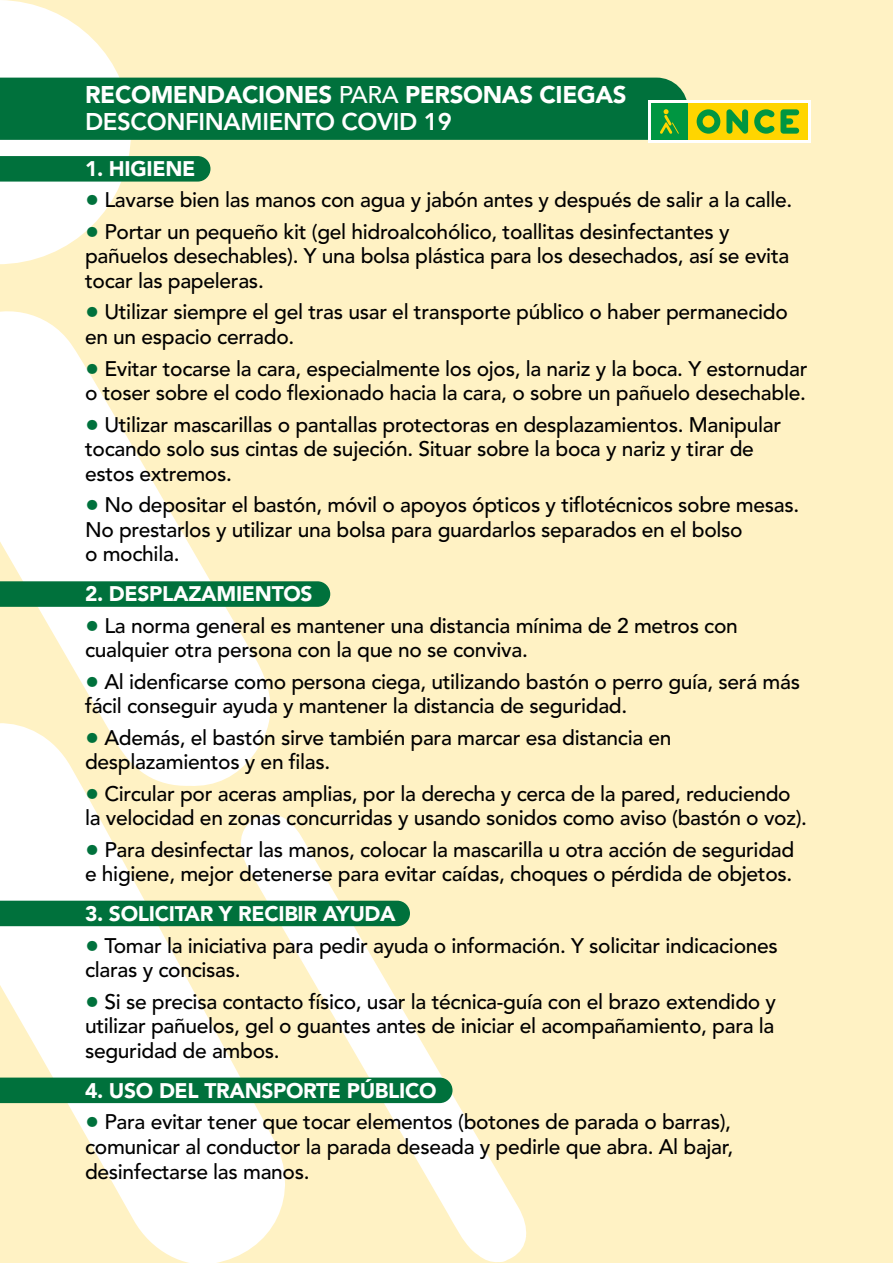
<style>
.page{position:relative;width:893px;height:1263px;background:#fff2c4}
.page>*{position:absolute;margin:0;border:0;box-sizing:border-box;transform-origin:0 0}
.t1{font:900 24px/27px "Avenir LT Std";letter-spacing:-.015em;color:#fff}
.t2{font:500 21px/24.6px "Avenir LT Std";letter-spacing:-.015em;color:#000}
.t3{font:900 21px "Avenir LT Std";letter-spacing:-.015em;color:#fff}
.s1{font-weight:500}
.s2{font-weight:800}
.s3{font-size:28.5px;color:#00713c}
</style>
<div class="page">
<svg style="left:0;top:787px;width:236px;height:476px;fill:#fff"></svg>
<svg style="left:0;top:311px;width:271px;height:476px;fill:#fff"></svg>
<svg style="left:236px;top:814px;width:291px;height:448px"></svg>
<svg style="left:0;top:581px;width:330px;height:26px;background:#06743f"></svg>
<div style="left:0;top:901px;width:410px;height:25px;background:#00713c"></div>
<div style="left:0;top:1077px;width:452px;height:26px;background:#00713c"></div>
<div style="left:648px;top:100px;width:163px;height:43px;background:#fff"></div>
<div style="left:688px;top:103px;width:120px;height:37px;background:#ffd500"></div>
<svg style="left:697px;top:109px;width:23px;height:25px"></svg>
<svg style="left:726px;top:109px;width:22px;height:25px"></svg>
<svg style="left:754px;top:109px;width:20px;height:25px"></svg>
<svg style="left:780px;top:109px;width:19px;height:25px"></svg>
<svg style="left:0;top:0;width:688px;height:264px"></svg>
<p class="t1" style="left:85px;top:81px;width:543px">RECOMENDACIONES <span class="s1">PARA</span> PERSONAS CIEGAS<br><span class="s2">DESCONFINAMIENTO COVID 19</span></p>
<p class="t3" style="left:85px;top:156px;width:112px">1. HIGIENE</p>
<p class="t2" style="left:85px;top:188px;width:709px"><span class="s3">•</span> Lavarse bien las manos con agua y jabón antes y después de salir a la calle.</p>
<p class="t2" style="left:85px;top:220px;width:706px"><span class="s3">•</span> Portar un pequeño kit (gel hidroalcohólico, toallitas desinfectantes y pañuelos desechables). Y una bolsa plástica para los desechados, así se evita tocar las papeleras.</p>
<p class="t2" style="left:85px;top:300px;width:704px"><span class="s3">•</span> Utilizar siempre el gel tras usar el transporte público o haber permanecido en un espacio cerrado.</p>
<p class="t2" style="left:85px;top:356px;width:724px"><span class="s3">•</span> Evitar tocarse la cara, especialmente los ojos, la nariz y la boca. Y estornudar o toser sobre el codo flexionado hacia la cara, o sobre un pañuelo desechable.</p>
<p class="t2" style="left:85px;top:412px;width:698px"><span class="s3">•</span> Utilizar mascarillas o pantallas protectoras en desplazamientos. Manipular tocando solo sus cintas de sujeción. Situar sobre la boca y nariz y tirar de estos extremos.</p>
<p class="t2" style="left:85px;top:493px;width:716px"><span class="s3">•</span> No depositar el bastón, móvil o apoyos ópticos y tiflotécnicos sobre mesas.<br>No prestarlos y utilizar una bolsa para guardarlos separados en el bolso<br>o mochila.</p>
<p class="t3" style="left:85px;top:581px;width:229px">2. DESPLAZAMIENTOS</p>
<p class="t2" style="left:85px;top:614px;width:654px"><span class="s3">•</span> La norma general es mantener una distancia mínima de 2 metros con cualquier otra persona con la que no se conviva.</p>
<p class="t2" style="left:85px;top:670px;width:716px"><span class="s3">•</span> Al idenficarse como persona ciega, utilizando bastón o perro guía, será más fácil conseguir ayuda y mantener la distancia de seguridad.</p>
<p class="t2" style="left:85px;top:726px;width:588px"><span class="s3">•</span> Además, el bastón sirve también para marcar esa distancia en desplazamientos y en filas.</p>
<p class="t2" style="left:85px;top:782px;width:724px"><span class="s3">•</span> Circular por aceras amplias, por la derecha y cerca de la pared, reduciendo la velocidad en zonas concurridas y usando sonidos como aviso (bastón o voz).</p>
<p class="t2" style="left:85px;top:838px;width:711px"><span class="s3">•</span> Para desinfectar las manos, colocar la mascarilla u otra acción de seguridad e higiene, mejor detenerse para evitar caídas, choques o pérdida de objetos.</p>
<p class="t3" style="left:85px;top:901px;width:312px">3. SOLICITAR Y RECIBIR AYUDA</p>
<p class="t2" style="left:85px;top:933px;width:694px"><span class="s3">•</span> Tomar la iniciativa para pedir ayuda o información. Y solicitar indicaciones claras y concisas.</p>
<p class="t2" style="left:85px;top:989px;width:692px;text-align:justify"><span class="s3">•</span> Si se precisa contacto físico, usar la técnica-guía con el brazo extendido y utilizar pañuelos, gel o guantes antes de iniciar el acompañamiento, para la seguridad de ambos.</p>
<p class="t3" style="left:85px;top:1078px;width:353px">4. USO DEL TRANSPORTE PÚBLICO</p>
<p class="t2" style="left:85px;top:1110px;width:650px;text-align:justify"><span class="s3">•</span> Para evitar tener que tocar elementos (botones de parada o barras), comunicar al conductor la parada deseada y pedirle que abra. Al bajar, desinfectarse las manos.</p>
</div>
